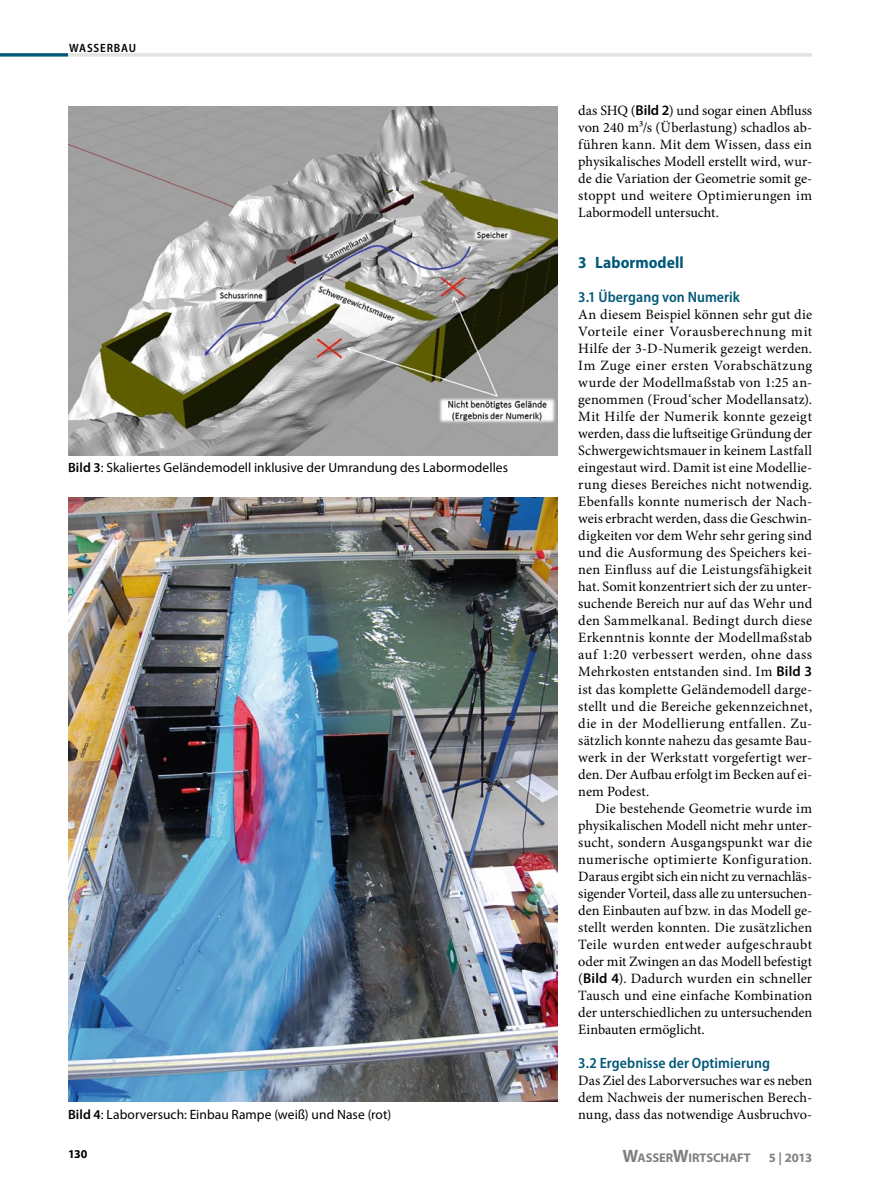
<style>
.page{position:relative;width:893px;height:1187px;background:#fff}
.page>*{position:absolute;margin:0;border:0;box-sizing:border-box;transform-origin:0 0}
.Zwischenüberschrift{font:700 semi-condensed 16.5px "Myriad Pro";letter-spacing:.005em;color:#005877}
.Zwischenüberschrift-2{font:600 semi-condensed 15px "Myriad Pro";letter-spacing:.005em;color:#005877}
.Grundtext{font:14.25px/17px "Minion Pro";color:#000;text-align:justify}
.Grundtext_Einzug{font:14.25px/17px "Minion Pro";color:#000;text-align:justify}
.Bildunterschrift{font:13.5px "Myriad Pro";letter-spacing:.005em;color:#000}
.t1{font:700 12.75px "Myriad Pro";color:#818181}
.t2{font:700 12.6px "Myriad Pro";letter-spacing:-.005em;color:#818181}
.t3{font:600 semi-condensed 12px "Myriad Pro";letter-spacing:.065em;color:#000}
.t4{font:700 12px "Myriad Pro";color:#000}
.s1{font-weight:600}
.s2{font-family:"Myriad Pro";font-weight:600}
.s3{font-size:18px}
</style>
<div class="page">
<img style="left:68px;top:497px;width:489px;height:604px">
<img style="left:68px;top:106px;width:489px;height:349px">
<svg style="left:0;top:53px;width:68px;height:4px"></svg>
<hr style="left:68px;top:53px;width:744px;height:4px;background:#e2e3e3">
<p class="t3" style="left:69px;top:41px;width:68px">WASSERBAU</p>
<p class="Bildunterschrift" style="left:68px;top:459px;width:442px"><span class="s1">Bild 3</span>: Skaliertes Geländemodell inklusive der Umrandung des Labormodelles</p>
<p class="Grundtext_Einzug" style="left:578px;top:102px;width:235px">das SHQ (<span class="s2">Bild 2</span>) und sogar einen Abfluss von 240 m³/s (Überlastung) schadlos ab&shy;führen kann. Mit dem Wissen, dass ein physikalisches Modell erstellt wird, wur&shy;de die Variation der Geometrie somit ge&shy;stoppt und weitere Optimierungen im Labormodell untersucht.</p>
<p class="Zwischenüberschrift" style="left:578px;top:253px;width:107px">3 Labormodell</p>
<p class="Zwischenüberschrift-2" style="left:578px;top:289px;width:163px">3.1 Übergang von Numerik</p>
<p class="Grundtext" style="left:578px;top:306px;width:235px">An diesem Beispiel können sehr gut die Vorteile einer Vorausberechnung mit Hilfe der 3-D-Numerik gezeigt werden.<br>Im Zuge einer ersten Vorabschätzung wurde der Modellmaßstab von 1:25 an&shy;genommen (Froud‘scher Modellansatz).<br>Mit Hilfe der Numerik konnte gezeigt werden, dass die luftseitige Gründung der Schwergewichtsmauer in keinem Lastfall eingestaut wird. Damit ist eine Modellie&shy;rung dieses Bereiches nicht notwendig.<br>Ebenfalls konnte numerisch der Nach&shy;weis erbracht werden, dass die Geschwin&shy;digkeiten vor dem Wehr sehr gering sind und die Ausformung des Speichers kei&shy;nen Einfluss auf die Leistungsfähigkeit hat. Somit konzentriert sich der zu unter&shy;suchende Bereich nur auf das Wehr und den Sammelkanal. Bedingt durch diese Erkenntnis konnte der Modellmaßstab auf 1:20 verbessert werden, ohne dass Mehrkosten entstanden sind. Im <span class="s2">Bild 3 </span>ist das komplette Geländemodell darge&shy;stellt und die Bereiche gekennzeichnet, die in der Modellierung entfallen. Zu&shy;sätzlich konnte nahezu das gesamte Bau&shy;werk in der Werkstatt vorgefertigt wer&shy;den. Der Aufbau erfolgt im Becken auf ei&shy;nem Podest.</p>
<p class="Grundtext_Einzug" style="left:578px;top:799px;width:235px;text-indent:17px">Die bestehende Geometrie wurde im physikalischen Modell nicht mehr unter&shy;sucht, sondern Ausgangspunkt war die numerische optimierte Konfiguration.<br>Daraus ergibt sich ein nicht zu vernachläs&shy;sigender Vorteil, dass alle zu untersuchen&shy;den Einbauten auf bzw. in das Modell ge&shy;stellt werden konnten. Die zusätzlichen Teile wurden entweder aufgeschraubt oder mit Zwingen an das Modell befestigt (<span class="s2">Bild 4</span>). Dadurch wurden ein schneller Tausch und eine einfache Kombination der unterschiedlichen zu untersuchenden Einbauten ermöglicht.</p>
<p class="Zwischenüberschrift-2" style="left:578px;top:1054px;width:193px">3.2 Ergebnisse der Optimierung</p>
<p class="Grundtext" style="left:578px;top:1071px;width:235px">Das Ziel des Laborversuches war es neben dem Nachweis der numerischen Berech-</p>
<p class="Bildunterschrift" style="left:68px;top:1105px;width:325px"><span class="s1">Bild 4</span>: Laborversuch: Einbau Rampe (weiß) und Nase (rot)</p>
<p class="Grundtext" style="left:578px;top:1105px;width:235px">nung, dass das notwendige Ausbruchvo-</p>
<p class="t4" style="left:68px;top:1145px;width:21px">130</p>
<p class="t2" style="left:622px;top:1149px;width:130px"><span class="s3">W</span>ASSER<span class="s3">W</span>IRTSCHAFT</p>
<p class="t1" style="left:769px;top:1149px;width:45px">5 | 2013</p>
</div>
